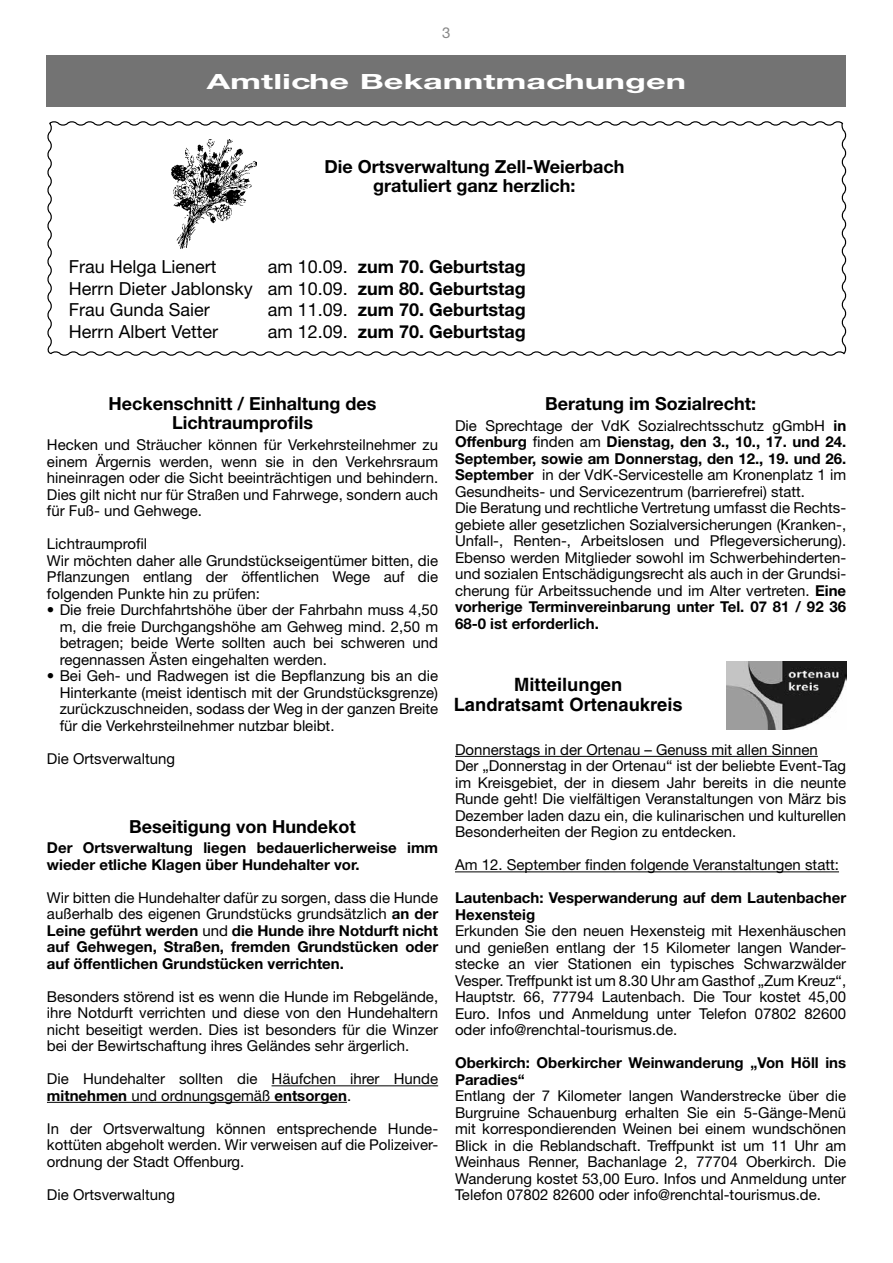
<style>
.page{position:relative;width:893px;height:1263px;background:#fff}
.page>*{position:absolute;margin:0;border:0;box-sizing:border-box;transform-origin:0 0}
.t1{font:700 21px "Helvetica Neue CE";color:#fff;scale:1.63 1}
.t2{font:18.3px/20.1px "Helvetica Bold OV KIQRUB";color:#000;text-align:center}
.t3{font:700 18px/19.5px "Helvetica Neue LT Std";color:#000;text-align:center}
.t4{font:18px/21.6px "Helvetica Neue LT Std";color:#000;text-align:justify}
.t5{font:15px/16.5px "Helvetica Neue LT Std";color:#000;text-align:justify}
.t6{font:700 15px/16.5px "Helvetica Neue LT Std";color:#000}
.t7{font:15px "Helvetica Neue LT Std";color:#878787}
.s1{font-weight:700}
.s2{font-weight:400}
</style>
<div class="page">
<hr style="left:272px;top:1085px;width:166px;height:1px;background:#000">
<hr style="left:47px;top:1102px;width:300px;height:1px;background:#000">
<hr style="left:455px;top:756px;width:363px;height:1px;background:#000">
<hr style="left:455px;top:871px;width:384px;height:1px;background:#000">
<img style="left:727px;top:661px;width:119px;height:69px">
<div style="left:47px;top:55px;width:799px;height:51px;background:#737373"></div>
<svg style="left:47px;top:121px;width:800px;height:235px"></svg>
<img style="left:172px;top:139px;width:85px;height:109px">
<p class="t7" style="left:442px;top:24px;width:10px">3</p>
<h1 class="t1" style="left:207px;top:68px;width:296px">Amtliche Bekanntmachungen</h1>
<p class="t3" style="left:324px;top:156px;width:301px">Die Ortsverwaltung Zell-Weierbach gratuliert ganz herzlich:</p>
<p class="t4" style="left:69px;top:256px;width:458px;text-indent:199px">am 10.09. <span class="s1">zum 70. Geburtstag </span>Herrn Dieter Jablonsky am 10.09. <span class="s1">zum 80. Geburtstag </span>Frau Gunda Saier</p>
<p class="t4" style="left:69px;top:256px;width:149px">Frau Helga Lienert</p>
<p class="t3" style="left:268px;top:300px;width:259px"><span class="s2">am 11.09.</span> zum 70. Geburtstag</p>
<p class="t4" style="left:69px;top:321px;width:151px">Herrn Albert Vetter</p>
<p class="t3" style="left:268px;top:321px;width:259px"><span class="s2">am 12.09.</span> zum 70. Geburtstag</p>
<p class="t3" style="left:109px;top:393px;width:270px">Heckenschnitt / Einhaltung des<br>Lichtraumprofils</p>
<p class="t5" style="left:47px;top:436px;width:393px">Hecken und Sträucher können für Verkehrsteilnehmer zu einem Ärgernis werden, wenn sie in den Verkehrsraum hineinragen oder die Sicht beeinträchtigen und behindern.<br>Dies gilt nicht nur für Straßen und Fahrwege, sondern auch für Fuß- und Gehwege.</p>
<p class="t5" style="left:47px;top:535px;width:393px;text-align:left">Lichtraumprofil<br>Wir möchten daher alle Grundstückseigentümer bitten, die Pflanzungen entlang der öffentlichen Wege auf die folgenden Punkte hin zu prüfen:</p>
<p class="t5" style="left:60px;top:601px;width:380px;text-indent:-13px">• Die freie Durchfahrtshöhe über der Fahrbahn muss 4,50 m, die freie Durchgangshöhe am Gehweg mind. 2,50 m betragen; beide Werte sollten auch bei schweren und regennassen Ästen eingehalten werden.</p>
<p class="t5" style="left:60px;top:667px;width:380px;text-indent:-13px">• Bei Geh- und Radwegen ist die Bepflanzung bis an die Hinterkante (meist identisch mit der Grundstücksgrenze) zurückzuschneiden, sodass der Weg in der ganzen Breite für die Verkehrsteilnehmer nutzbar bleibt.</p>
<p class="t5" style="left:47px;top:750px;width:130px">Die Ortsverwaltung</p>
<p class="t3" style="left:129px;top:816px;width:228px">Beseitigung von Hundekot</p>
<p class="t6" style="left:47px;top:839px;width:393px">Der Ortsverwaltung liegen bedauerlicherweise imm wieder etliche Klagen über Hundehalter vor.</p>
<p class="t6" style="left:47px;top:889px;width:393px;text-align:justify"><span class="s2">Wir bitten die Hundehalter dafür zu sorgen, dass die Hunde außerhalb des eigenen Grundstücks grundsätzlich</span> an der Leine geführt werden <span class="s2">und</span> die Hunde ihre Notdurft nicht auf Gehwegen, Straßen, fremden Grundstücken oder auf öffentlichen Grundstücken verrichten.</p>
<p class="t5" style="left:47px;top:988px;width:393px">Besonders störend ist es wenn die Hunde im Rebgelände, ihre Notdurft verrichten und diese von den Hundehaltern nicht beseitigt werden. Dies ist besonders für die Winzer bei der Bewirtschaftung ihres Geländes sehr ärgerlich.</p>
<p class="t5" style="left:47px;top:1070px;width:393px">Die Hundehalter sollten die Häufchen ihrer Hunde <span class="s1">mitnehmen</span> und ordnungsgemäß <span class="s1">entsorgen</span>.</p>
<p class="t5" style="left:47px;top:1120px;width:393px">In der Ortsverwaltung können entsprechende Hunde&shy;kottüten abgeholt werden. Wir verweisen auf die Polizeiver&shy;ordnung der Stadt Offenburg.</p>
<p class="t5" style="left:47px;top:1186px;width:130px">Die Ortsverwaltung</p>
<p class="t3" style="left:545px;top:393px;width:212px">Beratung im Sozialrecht:</p>
<p class="t5" style="left:455px;top:417px;width:393px;text-align:left">Die Sprechtage der VdK Sozialrechtsschutz gGmbH <span class="s1">in Offenburg</span> finden am <span class="s1">Dienstag, den 3., 10., 17. und 24.<br>September, sowie am Donnerstag, den 12., 19. und 26.<br>September</span> in der VdK-Servicestelle am Kronenplatz 1 im Gesundheits- und Servicezentrum (barrierefrei) statt.<br>Die Beratung und rechtliche Vertretung umfasst die Rechts&shy;gebiete aller gesetzlichen Sozialversicherungen (Kranken-, Unfall-, Renten-, Arbeitslosen und Pflegeversicherung).<br>Ebenso werden Mitglieder sowohl im Schwerbehinderten&shy;und sozialen Entschädigungsrecht als auch in der Grundsi&shy;cherung für Arbeitssuchende und im Alter vertreten. <span class="s1">Eine vorherige Terminvereinbarung unter Tel. 07 81 / 92 36<br>68-0 ist erforderlich.</span></p>
<p class="t2" style="left:454px;top:674px;width:231px">Mitteilungen<br>Landratsamt Ortenaukreis</p>
<p class="t5" style="left:455px;top:741px;width:393px;text-align:left">Donnerstags in der Ortenau – Genuss mit allen Sinnen<br>Der „Donnerstag in der Ortenau“ ist der beliebte Event-Tag im Kreisgebiet, der in diesem Jahr bereits in die neunte Runde geht! Die vielfältigen Veranstaltungen von März bis Dezember laden dazu ein, die kulinarischen und kulturellen Besonderheiten der Region zu entdecken.</p>
<p class="t5" style="left:455px;top:856px;width:386px">Am 12. September finden folgende Veranstaltungen statt:</p>
<p class="t6" style="left:455px;top:889px;width:393px">Lautenbach: Vesperwanderung auf dem Lautenbacher<br>Hexensteig</p>
<p class="t5" style="left:455px;top:922px;width:393px">Erkunden Sie den neuen Hexensteig mit Hexenhäuschen und genießen entlang der 15 Kilometer langen Wander&shy;stecke an vier Stationen ein typisches Schwarzwälder Vesper. Treffpunkt ist um 8.30 Uhr am Gasthof „Zum Kreuz“, Hauptstr. 66, 77794 Lautenbach. Die Tour kostet 45,00<br>Euro. Infos und Anmeldung unter Telefon 07802 82600 oder info@renchtal-tourismus.de.</p>
<p class="t6" style="left:455px;top:1054px;width:393px">Oberkirch: Oberkircher Weinwanderung „Von Höll ins<br>Paradies“</p>
<p class="t5" style="left:455px;top:1087px;width:393px">Entlang der 7 Kilometer langen Wanderstrecke über die Burgruine Schauenburg erhalten Sie ein 5-Gänge-Menü mit korrespondierenden Weinen bei einem wundschönen Blick in die Reblandschaft. Treffpunkt ist um 11 Uhr am Weinhaus Renner, Bachanlage 2, 77704 Oberkirch. Die Wanderung kostet 53,00 Euro. Infos und Anmeldung unter Telefon 07802 82600 oder info@renchtal-tourismus.de.</p>
</div>
